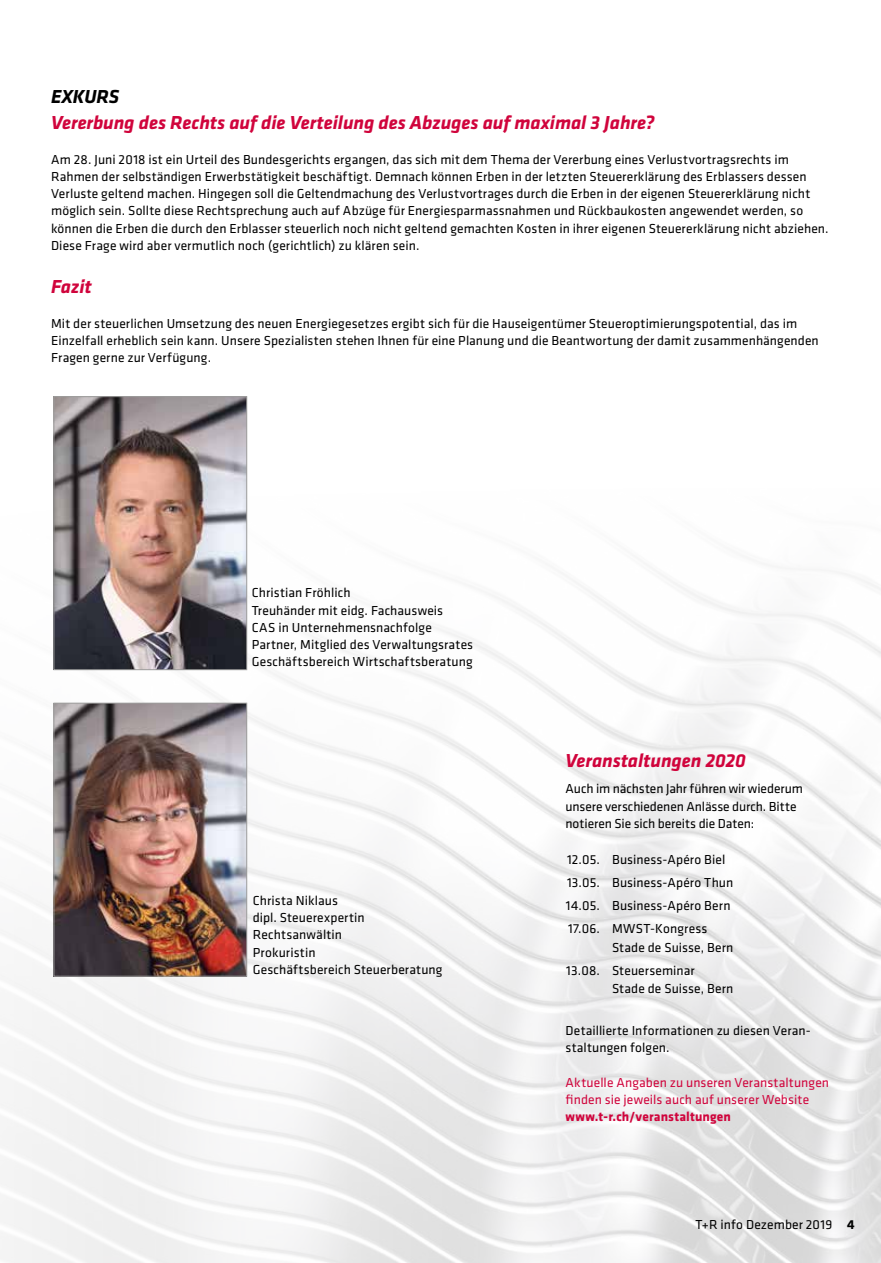
<style>
.page{position:relative;width:881px;height:1263px;background:#fff}
.page>*{position:absolute;margin:0;border:0;box-sizing:border-box;transform-origin:0 0}
.t1{font:italic 700 19.5px "Klavika";letter-spacing:-.005em;color:#d0043c}
.t2{font:italic 700 19.5px "Klavika";letter-spacing:-.015em;color:#000}
.t3{font:13.5px/17.2px "Klavika";letter-spacing:.005em;color:#000}
.t4{font:13.5px/17.2px "Klavika";letter-spacing:.005em;color:#d0043c}
.t5{font:700 13.5px "Klavika";letter-spacing:.01em;color:#d0043c}
.s1{font-weight:700}
</style>
<div class="page">
<img style="left:0;top:480px;width:880px;height:783px">
<img style="left:56px;top:398px;width:189px;height:270px">
<div style="left:54px;top:396px;width:193px;height:274px;border:1px solid #9d9d9c"></div>
<img style="left:56px;top:705px;width:189px;height:269px">
<div style="left:54px;top:703px;width:193px;height:273px;border:1px solid #9d9d9c"></div>
<h1 class="t2" style="left:51px;top:83px;width:70px">EXKURS</h1>
<h1 class="t1" style="left:51px;top:109px;width:604px">Vererbung des Rechts auf die Verteilung des Abzuges auf maximal 3 Jahre?</h1>
<p class="t3" style="left:51px;top:150px;width:778px">Am 28. Juni 2018 ist ein Urteil des Bundesgerichts ergangen, das sich mit dem Thema der Vererbung eines Verlustvortragsrechts im Rahmen der selbständigen Erwerbstätigkeit beschäftigt. Demnach können Erben in der letzten Steuererklärung des Erblassers dessen Verluste geltend machen. Hingegen soll die Geltendmachung des Verlustvortrages durch die Erben in der eigenen Steuererklärung nicht möglich sein. Sollte diese Rechtsprechung auch auf Abzüge für Energiesparmassnahmen und Rückbaukosten angewendet werden, so können die Erben die durch den Erblasser steuerlich noch nicht geltend gemachten Kosten in ihrer eigenen Steuererklärung nicht abziehen.<br>Diese Frage wird aber vermutlich noch (gerichtlich) zu klären sein.</p>
<h1 class="t1" style="left:51px;top:273px;width:42px">Fazit</h1>
<p class="t3" style="left:51px;top:314px;width:769px">Mit der steuerlichen Umsetzung des neuen Energiegesetzes ergibt sich für die Hauseigentümer Steueroptimierungspotential, das im<br>Einzelfall erheblich sein kann. Unsere Spezialisten stehen Ihnen für eine Planung und die Beantwortung der damit zusammenhängenden<br>Fragen gerne zur Verfügung.</p>
<p class="t3" style="left:252px;top:584px;width:223px">Christian Fröhlich<br>Treuhänder mit eidg. Fachausweis<br>CAS in Unternehmensnachfolge Partner, Mitglied des Verwaltungsrates Geschäftsbereich Wirtschaftsberatung</p>
<p class="t3" style="left:253px;top:891px;width:191px">Christa Niklaus<br>dipl. Steuerexpertin<br>Rechtsanwältin<br>Prokuristin<br>Geschäftsbereich Steuerberatung</p>
<h1 class="t1" style="left:565px;top:747px;width:182px">Veranstaltungen 2020</h1>
<p class="t3" style="left:565px;top:780px;width:239px">Auch im nächsten Jahr führen wir wiederum unsere verschiedenen Anlässe durch. Bitte notieren Sie sich bereits die Daten:</p>
<p class="t3" style="left:565px;top:847px;width:169px;line-height:23px">12.05. Business-Apéro Biel<br>13.05. Business-Apéro Thun<br>14.05. Business-Apéro Bern<br>17.06. MWST-Kongress</p>
<p class="t3" style="left:566px;top:935px;width:169px;line-height:23px;text-indent:46px">Stade de Suisse, Bern<br>13.08. Steuerseminar</p>
<p class="t3" style="left:612px;top:980px;width:123px">Stade de Suisse, Bern</p>
<p class="t3" style="left:565px;top:1021px;width:247px">Detaillierte Informationen zu diesen Veran&shy;staltungen folgen.</p>
<p class="t4" style="left:565px;top:1073px;width:265px">Aktuelle Angaben zu unseren Veranstaltungen finden sie jeweils auch auf unserer Website</p>
<p class="t5" style="left:565px;top:1107px;width:167px">www.t-r.ch/veranstaltungen</p>
<p class="t3" style="left:695px;top:1215px;width:161px">T+R info Dezember 2019 <span class="s1">4</span></p>
</div>
